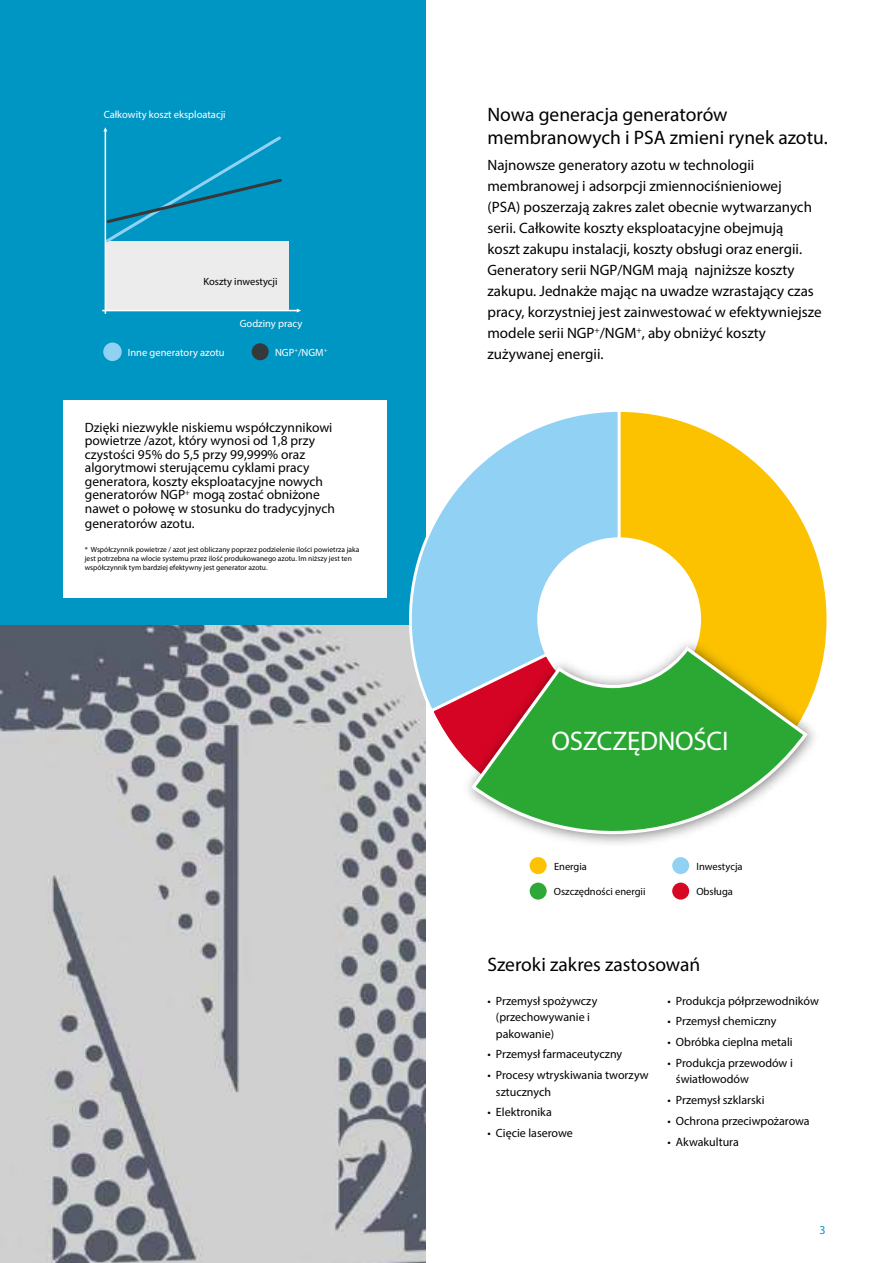
<style>
.page{position:relative;width:893px;height:1263px;background:#fff}
.page>*{position:absolute;margin:0;border:0;box-sizing:border-box;transform-origin:0 0}
.t1{font:27px "Myriad Pro";letter-spacing:-.01em;color:#fff}
.t2{font:19.5px/23.4px "Myriad Pro";color:#000}
.t3{font:15px/21px "Myriad Pro";color:#000}
.t4{font:13.5px/13.5px "Myriad Pro";color:#000}
.t5{font:12px/16.5px "Myriad Pro";color:#000}
.t6{font:12px "Myriad Pro";color:#0096c3}
.t7{font:10.5px "Myriad Pro";color:#fff}
.t8{font:10.5px "Myriad Pro";color:#000}
.t9{font:7.5px/9px "Myriad Pro";color:#000}
</style>
<div class="page">
<div style="left:0;top:0;width:425px;height:625px;background:#0096c3"></div>
<div style="left:104px;top:343px;width:17px;height:17px;background:#91d2f3;border-radius:50%"></div>
<div style="left:103px;top:342px;width:19px;height:19px;border:2px solid #91d2f3;border-radius:50%"></div>
<div style="left:252px;top:343px;width:17px;height:17px;background:#36393b;border-radius:50%"></div>
<div style="left:105px;top:241px;width:183px;height:69px;background:#ececec"></div>
<hr style="left:105px;top:131px;width:1px;height:179px;background:#fff">
<hr style="left:105px;top:310px;width:192px;height:1px;background:#fff">
<svg style="left:103px;top:127px;width:179px;height:118px"></svg>
<img style="left:0;top:625px;width:425px;height:638px">
<div style="left:530px;top:882px;width:17px;height:18px;background:#2ea836;border-radius:50%"></div>
<svg style="left:409px;top:409px;width:207px;height:305px"></svg>
<svg style="left:428px;top:651px;width:28px;height:97px"></svg>
<svg style="left:616px;top:411px;width:211px;height:219px"></svg>
<img style="left:456px;top:630px;width:371px;height:162px">
<svg style="left:469px;top:644px;width:341px;height:200px"></svg>
<div style="left:530px;top:857px;width:17px;height:17px;background:#fdc300;border-radius:50%"></div>
<div style="left:672px;top:882px;width:17px;height:18px;background:#d60925;border-radius:50%"></div>
<div style="left:672px;top:857px;width:17px;height:17px;background:#91d2f3;border-radius:50%"></div>
<div style="left:64px;top:401px;width:323px;height:197px;background:#fff"></div>
<p class="t7" style="left:104px;top:109px;width:124px">Całkowity koszt eksploatacji</p>
<p class="t8" style="left:203px;top:276px;width:76px">Koszty inwestycji</p>
<p class="t7" style="left:128px;top:347px;width:98px">Inne generatory azotu</p>
<p class="t7" style="left:240px;top:318px;width:64px">Godziny pracy</p>
<p class="t7" style="left:275px;top:347px;width:54px">NGP<sup>+</sup>/NGM<sup>+</sup></p>
<p class="t4" style="left:85px;top:421px;width:252px">Dzięki niezwykle niskiemu współczynnikowi powietrze /azot, który wynosi od 1,8 przy czystości 95% do 5,5 przy 99,999% oraz algorytmowi sterującemu cyklami pracy generatora, koszty eksploatacyjne nowych generatorów NGP<sup>+</sup> mogą zostać obniżone nawet o połowę w stosunku do tradycyjnych</p>
<p class="t4" style="left:85px;top:517px;width:111px">generatorów azotu.</p>
<p class="t9" style="left:85px;top:545px;width:276px">* Współczynnik powietrze / azot jest obliczany poprzez podzielenie ilości powietrza jaka jest potrzebna na wlocie systemu przez ilość produkowanego azotu. Im niższy jest ten współczynnik tym bardziej efektywny jest generator azotu.</p>
<h2 class="t2" style="left:487px;top:103px;width:342px">Nowa generacja generatorów membranowych i PSA zmieni rynek azotu.</h2>
<p class="t3" style="left:487px;top:155px;width:336px">Najnowsze generatory azotu w technologii membranowej i adsorpcji zmiennociśnieniowej<br>(PSA) poszerzają zakres zalet obecnie wytwarzanych serii. Całkowite koszty eksploatacyjne obejmują<br>koszt zakupu instalacji, koszty obsługi oraz energii.<br>Generatory serii NGP/NGM mają najniższe koszty zakupu. Jednakże mając na uwadze wzrastający czas pracy, korzystniej jest zainwestować w efektywniejsze modele serii NGP<sup>+</sup>/NGM<sup>+</sup>, aby obniżyć koszty zużywanej energii.</p>
<h1 class="t1" style="left:551px;top:727px;width:178px">OSZCZĘDNOŚCI</h1>
<p class="t8" style="left:554px;top:861px;width:34px">Energia</p>
<p class="t8" style="left:554px;top:886px;width:93px">Oszczędności energii</p>
<p class="t8" style="left:697px;top:861px;width:48px">Inwestycja</p>
<p class="t8" style="left:696px;top:886px;width:38px">Obsługa</p>
<h2 class="t2" style="left:487px;top:954px;width:214px">Szeroki zakres zastosowań</h2>
<p class="t5" style="left:496px;top:993px;width:103px;text-indent:-9px">• Przemysł spożywczy (przechowywanie i pakowanie)</p>
<p class="t5" style="left:487px;top:1046px;width:136px">• Przemysł farmaceutyczny</p>
<p class="t5" style="left:496px;top:1067px;width:154px;text-indent:-9px">• Procesy wtryskiwania tworzyw sztucznych</p>
<p class="t5" style="left:487px;top:1104px;width:66px">• Elektronika</p>
<p class="t5" style="left:487px;top:1125px;width:87px">• Cięcie laserowe</p>
<p class="t5" style="left:667px;top:993px;width:153px">• Produkcja półprzewodników</p>
<p class="t5" style="left:667px;top:1013px;width:110px">• Przemysł chemiczny</p>
<p class="t5" style="left:667px;top:1034px;width:127px">• Obróbka cieplna metali</p>
<p class="t5" style="left:676px;top:1055px;width:118px;text-indent:-9px">• Produkcja przewodów i światłowodów</p>
<p class="t5" style="left:667px;top:1092px;width:99px">• Przemysł szklarski</p>
<p class="t5" style="left:667px;top:1113px;width:144px">• Ochrona przeciwpożarowa</p>
<p class="t5" style="left:667px;top:1134px;width:73px">• Akwakultura</p>
<p class="t6" style="left:820px;top:1224px;width:8px">3</p>
</div>
